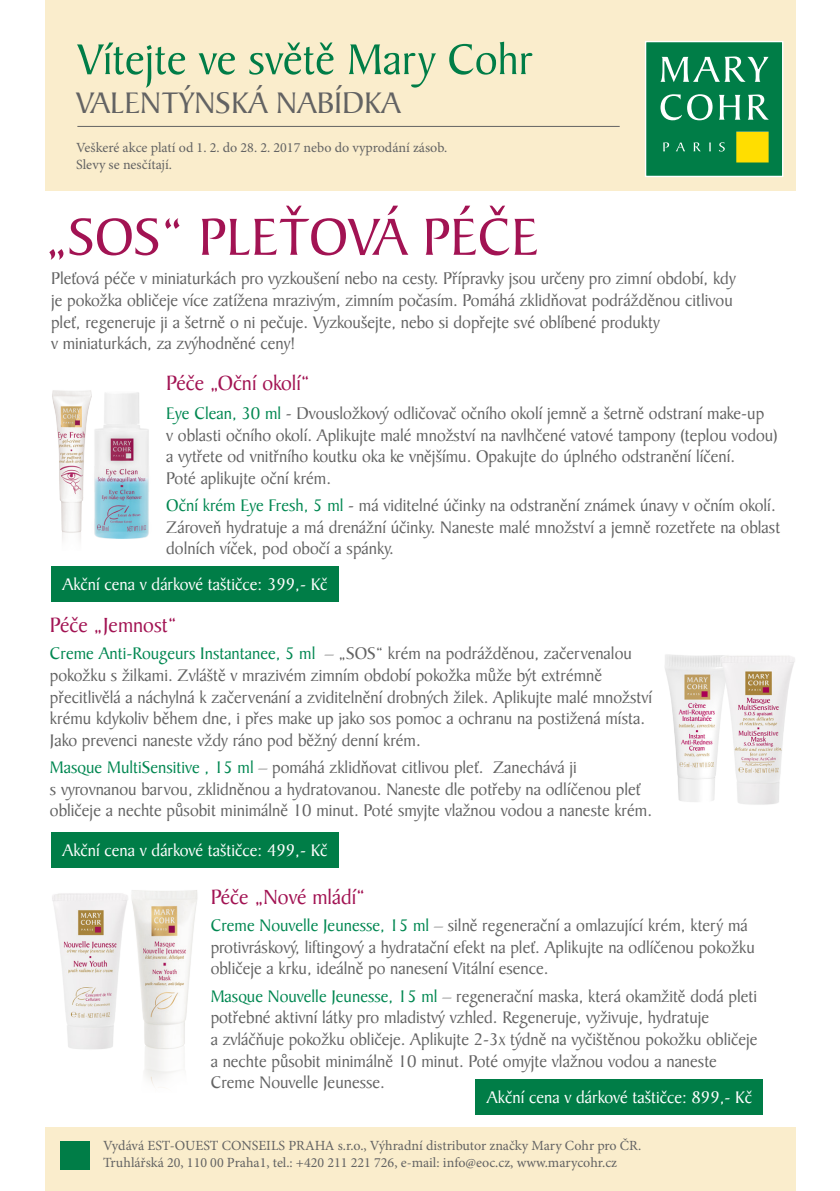
<style>
.page{position:relative;width:840px;height:1191px;background:#fff}
.page>*{position:absolute;margin:0;border:0;box-sizing:border-box;transform-origin:0 0}
.t1{font:56px "Baker Signet TL";color:#a21353}
.t2{font:32px "Baker Signet TL";color:#636363}
.t3{font:22px "Baker Signet TL";color:#a21353}
.t4{font:18px/21.6px "Baker Signet TL";color:#636363}
.t5{font:18px "Baker Signet TL";color:#fff}
.t6{font:14px "Minion Pro";color:#636363}
.s1{color:#008751}
</style>
<div class="page">
<div style="left:45px;top:0;width:750px;height:190px;background:#faedcc"></div>
<hr style="left:77px;top:126px;width:542px;height:1px;background:#636363">
<svg style="left:77px;top:43px;width:108px;height:45px"></svg>
<svg style="left:198px;top:53px;width:37px;height:22px"></svg>
<svg style="left:249px;top:43px;width:84px;height:32px"></svg>
<svg style="left:349px;top:44px;width:87px;height:44px"></svg>
<svg style="left:449px;top:42px;width:83px;height:33px"></svg>
<svg style="left:646px;top:43px;width:135px;height:132px;background:#268e54"></svg>
<div style="left:644px;top:41px;width:139px;height:136px;border:1px solid #fff"></div>
<div style="left:45px;top:1127px;width:750px;height:64px;background:#faedcc"></div>
<div style="left:60px;top:1141px;width:30px;height:28px;background:#007d47"></div>
<div style="left:51px;top:566px;width:287px;height:35px;background:#007d47"></div>
<div style="left:51px;top:832px;width:287px;height:35px;background:#007d47"></div>
<div style="left:475px;top:1079px;width:288px;height:35px;background:#007d47"></div>
<img style="left:665px;top:654px;width:54px;height:148px">
<img style="left:719px;top:655px;width:76px;height:150px">
<img style="left:131px;top:890px;width:67px;height:198px">
<img style="left:52px;top:893px;width:76px;height:156px">
<img style="left:94px;top:392px;width:55px;height:147px">
<img style="left:52px;top:390px;width:40px;height:151px">
<p class="t2" style="left:76px;top:83px;width:326px">VALENTÝNSKÁ NABÍDKA</p>
<p class="t6" style="left:76px;top:139px;width:372px">Veškeré akce platí od 1. 2. do 28. 2. 2017 nebo do vyprodání zásob.</p>
<p class="t6" style="left:76px;top:155px;width:97px">Slevy se nesčítají.</p>
<p class="t1" style="left:45px;top:203px;width:495px">„SOS“ PLEŤOVÁ PÉČE</p>
<p class="t4" style="left:51px;top:268px;width:685px">Pleťová péče v miniaturkách pro vyzkoušení nebo na cesty. Přípravky jsou určeny pro zimní období, kdy je pokožka obličeje více zatížena mrazivým, zimním počasím. Pomáhá zklidňovat podrážděnou citlivou pleť, regeneruje ji a šetrně o ni pečuje. Vyzkoušejte, nebo si dopřejte své oblíbené produkty<br>v miniaturkách, za zvýhodněné ceny!</p>
<p class="t3" style="left:166px;top:370px;width:145px">Péče „Oční okolí“</p>
<p class="t4" style="left:166px;top:402px;width:613px"><span class="s1">Eye Clean, 30 ml</span> - Dvousložkový odličovač očního okolí jemně a šetrně odstraní make-up<br>v oblasti očního okolí. Aplikujte malé množství na navlhčené vatové tampony (teplou vodou) a vytřete od vnitřního koutku oka ke vnějšímu. Opakujte do úplného odstranění líčení.<br>Poté aplikujte oční krém.</p>
<p class="t4" style="left:166px;top:495px;width:615px"><span class="s1">Oční krém Eye Fresh, 5 ml</span> - má viditelné účinky na odstranění známek únavy v očním okolí.<br>Zároveň hydratuje a má drenážní účinky. Naneste malé množství a jemně rozetřete na oblast dolních víček, pod obočí a spánky.</p>
<p class="t5" style="left:62px;top:573px;width:266px">Akční cena v dárkové taštičce: 399,- Kč</p>
<p class="t3" style="left:50px;top:612px;width:128px">Péče „Jemnost“</p>
<p class="t4" style="left:50px;top:643px;width:603px"><span class="s1">Creme Anti-Rougeurs Instantanee, 5 ml</span> – „SOS“ krém na podrážděnou, začervenalou pokožku s žilkami. Zvláště v mrazivém zimním období pokožka může být extrémně přecitlivělá a náchylná k začervenání a zviditelnění drobných žilek. Aplikujte malé množství krému kdykoliv během dne, i přes make up jako sos pomoc a ochranu na postižená místa.<br>Jako prevenci naneste vždy ráno pod běžný denní krém.</p>
<p class="t4" style="left:50px;top:756px;width:603px"><span class="s1">Masque MultiSensitive , 15 ml</span> – pomáhá zklidňovat citlivou pleť. Zanechává ji<br>s vyrovnanou barvou, zklidněnou a hydratovanou. Naneste dle potřeby na odlíčenou pleť obličeje a nechte působit minimálně 10 minut. Poté smyjte vlažnou vodou a naneste krém.</p>
<p class="t5" style="left:62px;top:839px;width:266px">Akční cena v dárkové taštičce: 499,- Kč</p>
<p class="t3" style="left:210px;top:883px;width:156px">Péče „Nové mládí“</p>
<p class="t4" style="left:210px;top:914px;width:545px"><span class="s1">Creme Nouvelle Jeunesse, 15 ml</span> – silně regenerační a omlazující krém, který má protivráskový, liftingový a hydratační efekt na pleť. Aplikujte na odlíčenou pokožku obličeje a krku, ideálně po nanesení Vitální esence.</p>
<p class="t4" style="left:210px;top:985px;width:548px"><span class="s1">Masque Nouvelle Jeunesse, 15 ml</span> – regenerační maska, která okamžitě dodá pleti potřebné aktivní látky pro mladistvý vzhled. Regeneruje, vyživuje, hydratuje<br>a zvláčňuje pokožku obličeje. Aplikujte 2-3x týdně na vyčištěnou pokožku obličeje a nechte působit minimálně 10 minut. Poté omyjte vlažnou vodou a naneste Creme Nouvelle Jeunesse.</p>
<p class="t5" style="left:486px;top:1086px;width:266px">Akční cena v dárkové taštičce: 899,- Kč</p>
<p class="t6" style="left:103px;top:1136px;width:539px">Vydává EST-OUEST CONSEILS PRAHA s.r.o., Výhradní distributor značky Mary Cohr pro ČR.</p>
<p class="t6" style="left:103px;top:1153px;width:515px">Truhlářská 20, 110 00 Praha1, tel.: +420 211 221 726, e-mail: info@eoc.cz, www.marycohr.cz</p>
</div>
